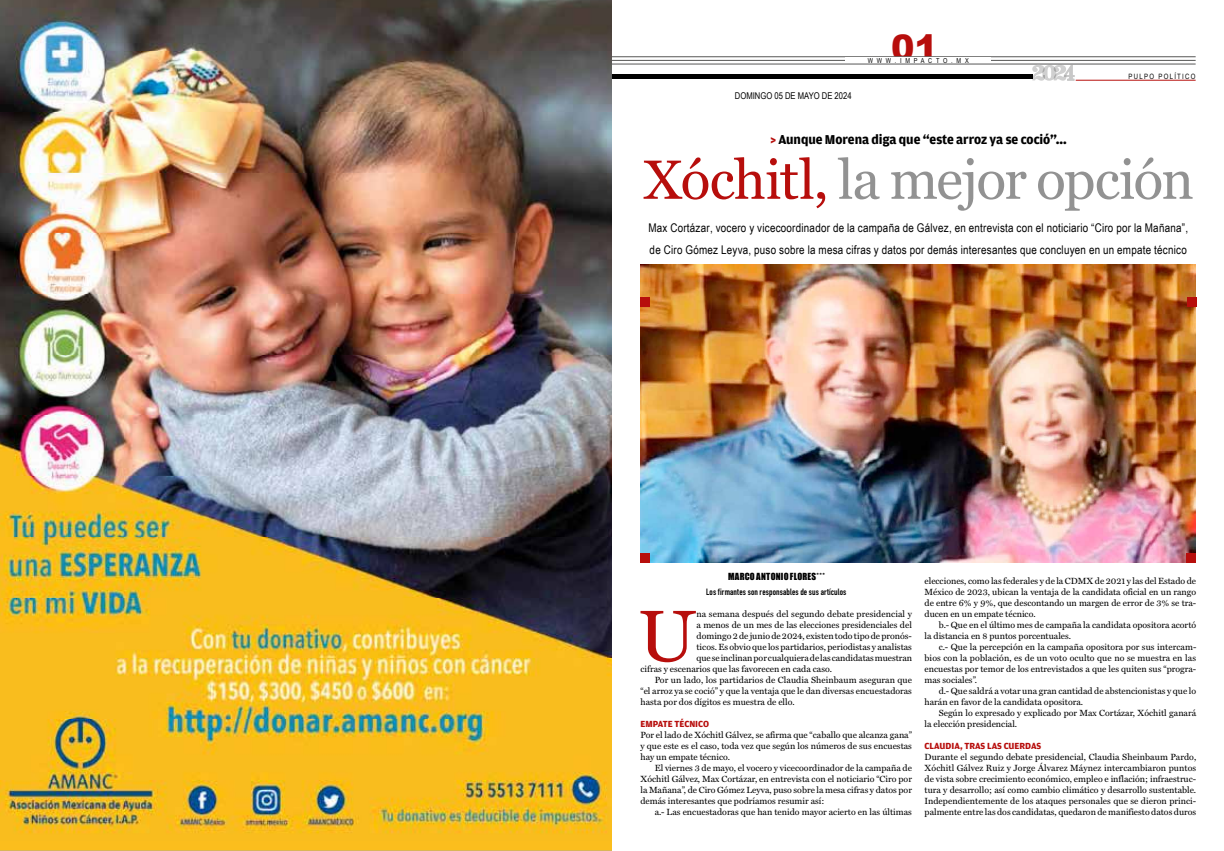
<style>
.page{position:relative;width:1224px;height:851px;background:#fff}
.page>*{position:absolute;margin:0;border:0;box-sizing:border-box;transform-origin:0 0}
.t1{font:73.4px "Miller Text";color:#b70e0c}
.t2{font:55px "Georgia";letter-spacing:-.025em;color:#929292}
.t3{font:900 35.1px "Arial";color:#b70e0c}
.t4{font:700 13.6px "Amplitude";letter-spacing:-.005em;color:#000}
.t5{font:12px/22px "Arial Narrow";letter-spacing:.02em;color:#000}
.t6{font:700 9.4px "Amplitude";color:#b70e0c}
.t7{font:9.3px "Arial Narrow";color:#000}
.t8{font:9px/11px "Miller Text";color:#000;text-align:justify}
.t9{font:700 9px "DIN Condensed";letter-spacing:.015em;color:#000}
.t10{font:9px "Impact";letter-spacing:.03em;color:#000}
.t11{font:7.3px "Arial Narrow";letter-spacing:.18em;color:#000}
.t12{font:6.8px "Arial Narrow";letter-spacing:.55em;color:#000}
.s1{color:#b70e0c}
</style>
<div class="page">
<svg style="left:612px;top:59px;width:584px;height:5px"></svg>
<hr style="left:612px;top:57px;width:584px;height:1px;background:#575756">
<hr style="left:612px;top:60px;width:584px;height:1px;background:#575756">
<hr style="left:612px;top:64px;width:584px;height:1px;background:#575756">
<div style="left:846px;top:58px;width:145px;height:5px;background:#fff"></div>
<hr style="left:1076px;top:80px;width:120px;height:1px;background:#b70e0c">
<svg style="left:1032px;top:64px;width:43px;height:17px"></svg>
<img style="left:641px;top:265px;width:555px;height:297px">
<div style="left:612px;top:74px;width:420px;height:5px;background:#000"></div>
<img style="left:0;top:0;width:612px;height:850px">
<div style="left:641px;top:553px;width:9px;height:9px;background:#b70e0c"></div>
<div style="left:1187px;top:298px;width:9px;height:9px;background:#b70e0c"></div>
<div style="left:1187px;top:553px;width:9px;height:9px;background:#b70e0c"></div>
<div style="left:641px;top:298px;width:9px;height:9px;background:#b70e0c"></div>
<p class="t7" style="left:735px;top:89px;width:118px">DOMINGO 05 DE MAYO DE 2024</p>
<h3 class="t3" style="left:891px;top:22px;width:48px">01</h3>
<p class="t12" style="left:868px;top:55px;width:102px">WWW.IMPACTO.MX</p>
<p class="t11" style="left:1129px;top:71px;width:69px">PULPO POLÍTICO</p>
<h3 class="t4" style="left:770px;top:132px;width:298px"><span class="s1">&gt;</span> Aunque Morena diga que “este arroz ya se coció”…</h3>
<h2 class="t2" style="left:643px;top:140px;width:552px"><span class="s1">Xóchitl,</span> la mejor opción</h2>
<h3 class="t5" style="left:648px;top:216px;width:541px">Max Cortázar, vocero y vicecoordinador de la campaña de Gálvez, en entrevista con el noticiario “Ciro por la Mañana”, de Ciro Gómez Leyva, puso sobre la mesa cifras y datos por demás interesantes que concluyen en un empate técnico</h3>
<p class="t10" style="left:728px;top:569px;width:98px">MARCO ANTONIO FLORES***</p>
<p class="t9" style="left:706px;top:585px;width:142px">Los firmantes son responsables de sus artículos</p>
<p class="t8" style="left:925px;top:575px;width:273px">elecciones, como las federales y de la CDMX de 2021 y las del Estado de México de 2023, ubican la ventaja de la candidata oficial en un rango de entre 6% y 9%, que descontando un margen de error de 3% se tra&shy;ducen en un empate técnico.</p>
<p class="t8" style="left:925px;top:619px;width:273px;text-indent:14px">b.- Que en el último mes de campaña la candidata opositora acortó la distancia en 8 puntos porcentuales.</p>
<p class="t8" style="left:925px;top:641px;width:273px;text-indent:14px">c.- Que la percepción en la campaña opositora por sus intercam&shy;bios con la población, es de un voto oculto que no se muestra en las encuestas por temor de los entrevistados a que les quiten sus “progra&shy;mas sociales”.</p>
<p class="t8" style="left:925px;top:685px;width:273px;text-indent:14px">d.- Que saldrá a votar una gran cantidad de abstencionistas y que lo harán en favor de la candidata opositora.</p>
<p class="t8" style="left:925px;top:707px;width:273px;text-indent:14px">Según lo expresado y explicado por Max Cortázar, Xóchitl ganará la elección presidencial.</p>
<p class="t6" style="left:925px;top:740px;width:118px">CLAUDIA, TRAS LAS CUERDAS</p>
<p class="t8" style="left:925px;top:751px;width:273px">Durante el segundo debate presidencial, Claudia Sheinbaum Pardo, Xóchitl Gálvez Ruiz y Jorge Álvarez Máynez intercambiaron puntos de vista sobre crecimiento económico, empleo e inflación; infraestruc&shy;tura y desarrollo; así como cambio climático y desarrollo sustentable.<br>Independientemente de los ataques personales que se dieron princi&shy;palmente entre las dos candidatas, quedaron de manifiesto datos duros</p>
<h1 class="t1" style="left:638px;top:592px;width:60px">U</h1>
<p class="t8" style="left:697px;top:608px;width:217px">na semana después del segundo debate presidencial y</p>
<p class="t8" style="left:697px;top:619px;width:217px">a menos de un mes de las elecciones presidenciales del</p>
<p class="t8" style="left:697px;top:630px;width:217px">domingo 2 de junio de 2024, existen todo tipo de pronós-</p>
<p class="t8" style="left:697px;top:641px;width:217px">ticos. Es obvio que los partidarios, periodistas y analistas</p>
<p class="t8" style="left:697px;top:652px;width:217px">que se inclinan por cualquiera de las candidatas muestran</p>
<p class="t8" style="left:641px;top:663px;width:193px">cifras y escenarios que las favorecen en cada caso.</p>
<p class="t8" style="left:655px;top:674px;width:259px">Por un lado, los partidarios de Claudia Sheinbaum aseguran que</p>
<p class="t8" style="left:641px;top:685px;width:273px">“el arroz ya se coció” y que la ventaja que le dan diversas encuestadoras</p>
<p class="t8" style="left:641px;top:696px;width:156px">hasta por dos dígitos es muestra de ello.</p>
<p class="t6" style="left:641px;top:718px;width:70px">EMPATE TÉCNICO</p>
<p class="t8" style="left:641px;top:729px;width:273px">Por el lado de Xóchitl Gálvez, se afirma que “caballo que alcanza gana” y que este es el caso, toda vez que según los números de sus encuestas hay un empate técnico.</p>
<p class="t8" style="left:641px;top:762px;width:273px;text-indent:14px">El viernes 3 de mayo, el vocero y vicecoordinador de la campaña de Xóchitl Gálvez, Max Cortázar, en entrevista con el noticiario “Ciro por la Mañana”, de Ciro Gómez Leyva, puso sobre la mesa cifras y datos por demás interesantes que podríamos resumir así:</p>
<p class="t8" style="left:655px;top:806px;width:259px">a.- Las encuestadoras que han tenido mayor acierto en las últimas</p>
</div>
